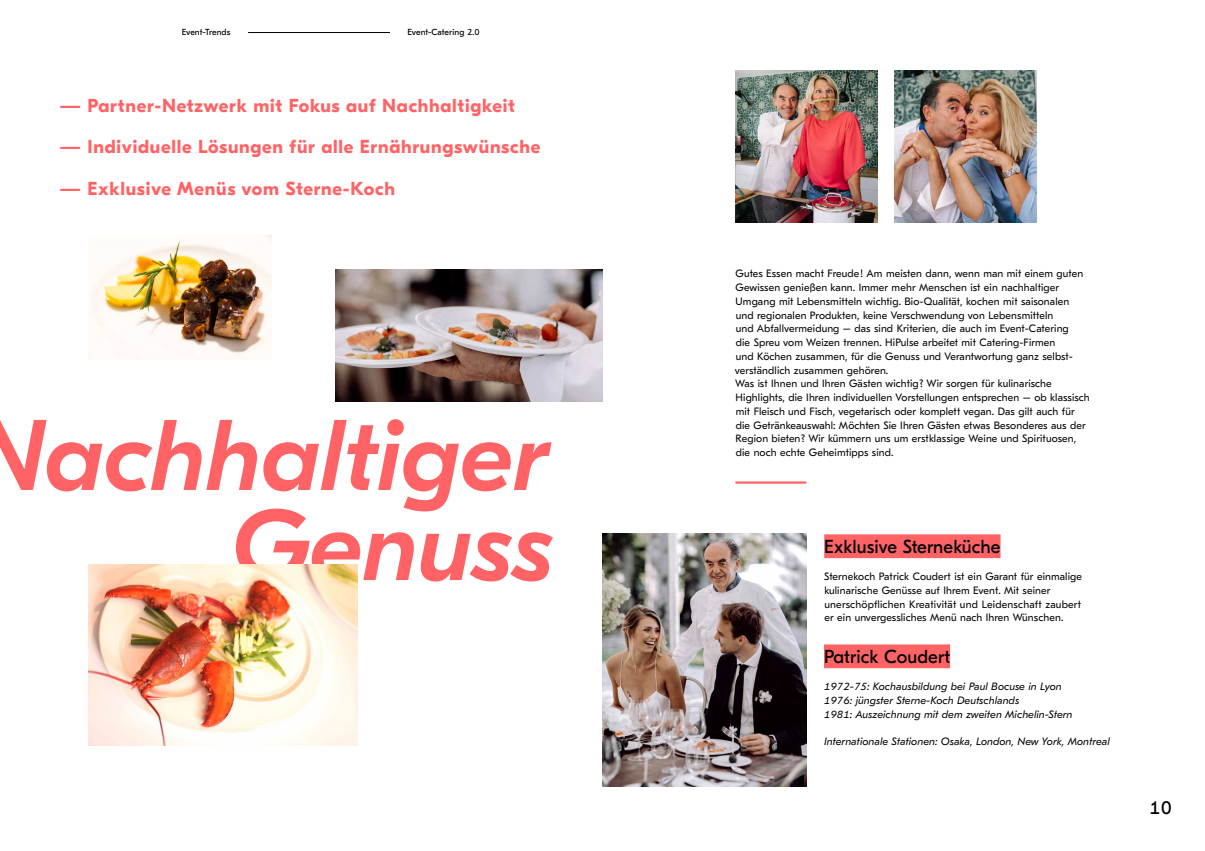
<style>
.page{position:relative;width:1205px;height:851px;background:#fff}
.page>*{position:absolute;margin:0;border:0;box-sizing:border-box;transform-origin:0 0}
.t1{font:italic 500 100px/90px "GT Eesti Pro Display";color:#ff6365;text-align:right}
.t2{font:700 18.75px "GT Eesti Pro Display";letter-spacing:.04em;color:#ff6365}
.t3{font:18.75px "GT Eesti Pro Display";letter-spacing:.005em;color:#000}
.t4{font:18.75px "GT Eesti Pro Text";color:#000}
.t5{font:10.62px/13.8px "GT Eesti Pro Text";letter-spacing:.01em;color:#000}
.t6{font:italic 10.62px/13.8px "GT Eesti Pro Text";letter-spacing:.01em;color:#000}
.t7{font:8.75px "GT Eesti Pro Text";letter-spacing:.005em;color:#000}
</style>
<div class="page">
<hr style="left:248px;top:32px;width:142px;height:1px;background:#000">
<img style="left:91px;top:236px;width:180px;height:120px">
<img style="left:336px;top:269px;width:266px;height:132px">
<hr style="left:735px;top:481px;width:71px;height:2px;background:#ff6365">
<img style="left:89px;top:564px;width:268px;height:181px">
<div style="left:824px;top:534px;width:176px;height:24px;background:#ff6365"></div>
<img style="left:602px;top:533px;width:204px;height:253px">
<div style="left:824px;top:644px;width:126px;height:24px;background:#ff6365"></div>
<img style="left:735px;top:71px;width:142px;height:151px">
<img style="left:895px;top:71px;width:141px;height:151px">
<p class="t7" style="left:182px;top:28px;width:50px">Event-Trends</p>
<p class="t7" style="left:407px;top:28px;width:74px">Event-Catering 2.0</p>
<h2 class="t2" style="left:59px;top:95px;width:457px">— Partner-Netzwerk mit Fokus auf Nachhaltigkeit</h2>
<h2 class="t2" style="left:59px;top:136px;width:482px">— Individuelle Lösungen für alle Ernährungswünsche</h2>
<h2 class="t2" style="left:59px;top:178px;width:337px">— Exklusive Menüs vom Sterne-Koch</h2>
<h1 class="t1" style="left:-27px;top:414px;width:582px">Nachhaltiger<br>Genuss</h1>
<p class="t5" style="left:735px;top:267px;width:356px">Gutes Essen macht Freude! Am meisten dann, wenn man mit einem guten Gewissen genießen kann. Immer mehr Menschen ist ein nachhaltiger Umgang mit Lebensmitteln wichtig. Bio-Qualität, kochen mit saisonalen<br>und regionalen Produkten, keine Verschwendung von Lebensmitteln<br>und Abfallvermeidung – das sind Kriterien, die auch im Event-Catering<br>die Spreu vom Weizen trennen. HiPulse arbeitet mit Catering-Firmen<br>und Köchen zusammen, für die Genuss und Verantwortung ganz selbst&shy;verständlich zusammen gehören.<br>Was ist Ihnen und Ihren Gästen wichtig? Wir sorgen für kulinarische Highlights, die Ihren individuellen Vorstellungen entsprechen – ob klassisch mit Fleisch und Fisch, vegetarisch oder komplett vegan. Das gilt auch für die Getränkeauswahl: Möchten Sie Ihren Gästen etwas Besonderes aus der Region bieten? Wir kümmern uns um erstklassige Weine und Spirituosen, die noch echte Geheimtipps sind.</p>
<h2 class="t3" style="left:824px;top:536px;width:178px">Exklusive Sterneküche</h2>
<p class="t5" style="left:824px;top:569px;width:259px">Sternekoch Patrick Coudert ist ein Garant für einmalige kulinarische Genüsse auf Ihrem Event. Mit seiner unerschöpflichen Kreativität und Leidenschaft zaubert er ein unvergessliches Menü nach Ihren Wünschen.</p>
<h2 class="t3" style="left:824px;top:646px;width:128px">Patrick Coudert</h2>
<p class="t6" style="left:824px;top:679px;width:250px">1972-75: Kochausbildung bei Paul Bocuse in Lyon<br>1976: jüngster Sterne-Koch Deutschlands<br>1981: Auszeichnung mit dem zweiten Michelin-Stern</p>
<p class="t6" style="left:824px;top:734px;width:287px">Internationale Stationen: Osaka, London, New York, Montreal</p>
<h2 class="t4" style="left:1149px;top:797px;width:24px">10</h2>
</div>
